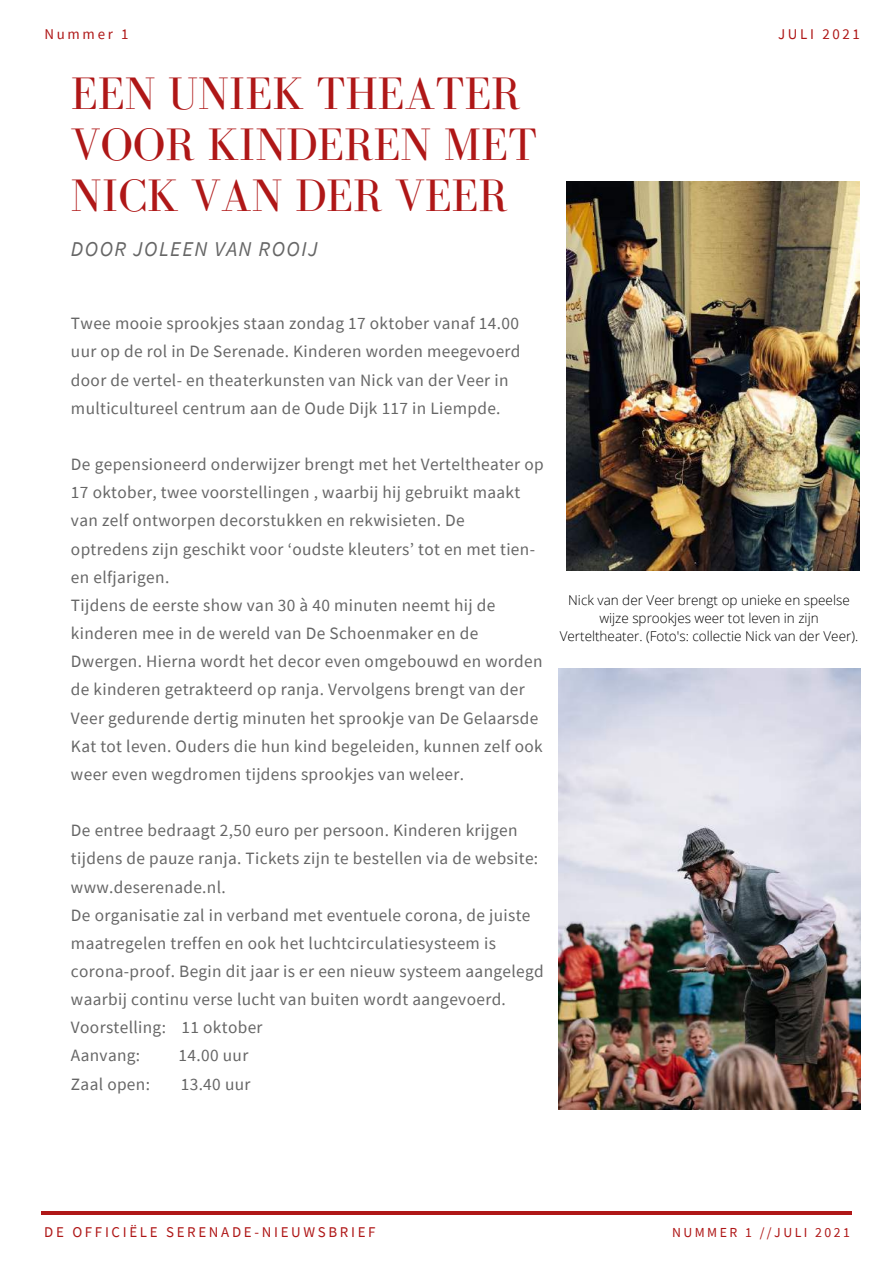
<style>
.page{position:relative;width:894px;height:1264px;background:#fff}
.page>*{position:absolute;margin:0;border:0;box-sizing:border-box;transform-origin:0 0}
.t1{font:46.8px/50.7px "Bodoni FLF";color:#af1717}
.t2{font:italic 21px "Source Sans Pro";letter-spacing:.07em;color:#666}
.t3{font:17.25px/28.2px "Source Sans Pro";letter-spacing:.02em;color:#666}
.t4{font:14.85px "Source Sans Pro";letter-spacing:.18em;color:#af1717}
.t5{font:13.8px "Source Sans Pro";letter-spacing:.18em;color:#af1717}
.t6{font:300 13.5px/18px "Open Sans";color:#000;text-align:center}
</style>
<div class="page">
<hr style="left:42px;top:1211px;width:809px;height:3px;background:#af1717">
<img style="left:566px;top:181px;width:293px;height:390px">
<img style="left:558px;top:668px;width:302px;height:441px">
<p class="t4" style="left:44px;top:25px;width:86px">Nummer 1</p>
<p class="t4" style="left:777px;top:25px;width:83px">JULI 2021</p>
<h1 class="t1" style="left:71px;top:68px;width:467px">EEN UNIEK THEATER<br>VOOR KINDEREN MET<br>NICK VAN DER VEER</h1>
<p class="t2" style="left:71px;top:235px;width:248px">DOOR JOLEEN VAN ROOIJ</p>
<p class="t3" style="left:71px;top:309px;width:451px">Twee mooie sprookjes staan zondag 17 oktober vanaf 14.00 uur op de rol in De Serenade. Kinderen worden meegevoerd door de vertel- en theaterkunsten van Nick van der Veer in multicultureel centrum aan de Oude Dijk 117 in Liempde.</p>
<p class="t3" style="left:71px;top:450px;width:474px">De gepensioneerd onderwijzer brengt met het Verteltheater op 17 oktober, twee voorstellingen , waarbij hij gebruikt maakt van zelf ontworpen decorstukken en rekwisieten. De optredens zijn geschikt voor ‘oudste kleuters’ tot en met tien&shy;en elfjarigen.<br>Tijdens de eerste show van 30 à 40 minuten neemt hij de kinderen mee in de wereld van De Schoenmaker en de Dwergen. Hierna wordt het decor even omgebouwd en worden de kinderen getrakteerd op ranja. Vervolgens brengt van der Veer gedurende dertig minuten het sprookje van De Gelaarsde Kat tot leven. Ouders die hun kind begeleiden, kunnen zelf ook weer even wegdromen tijdens sprookjes van weleer.</p>
<p class="t3" style="left:71px;top:816px;width:474px">De entree bedraagt 2,50 euro per persoon. Kinderen krijgen tijdens de pauze ranja. Tickets zijn te bestellen via de website: www.deserenade.nl.<br>De organisatie zal in verband met eventuele corona, de juiste maatregelen treffen en ook het luchtcirculatiesysteem is corona-proof. Begin dit jaar is er een nieuw systeem aangelegd waarbij continu verse lucht van buiten wordt aangevoerd.<br>Voorstelling: 11 oktober<br>Aanvang:</p>
<p class="t3" style="left:178px;top:1041px;width:71px">14.00 uur</p>
<p class="t3" style="left:71px;top:1069px;width:80px">Zaal open:</p>
<p class="t3" style="left:181px;top:1069px;width:71px">13.40 uur</p>
<p class="t6" style="left:559px;top:590px;width:300px">Nick van der Veer brengt op unieke en speelse wijze sprookjes weer tot leven in zijn<br>Verteltheater. (Foto's: collectie Nick van der Veer).</p>
<p class="t4" style="left:44px;top:1222px;width:333px">DE OFFICIËLE SERENADE-NIEUWSBRIEF</p>
<p class="t5" style="left:672px;top:1222px;width:179px">NUMMER 1 //JULI 2021</p>
</div>
